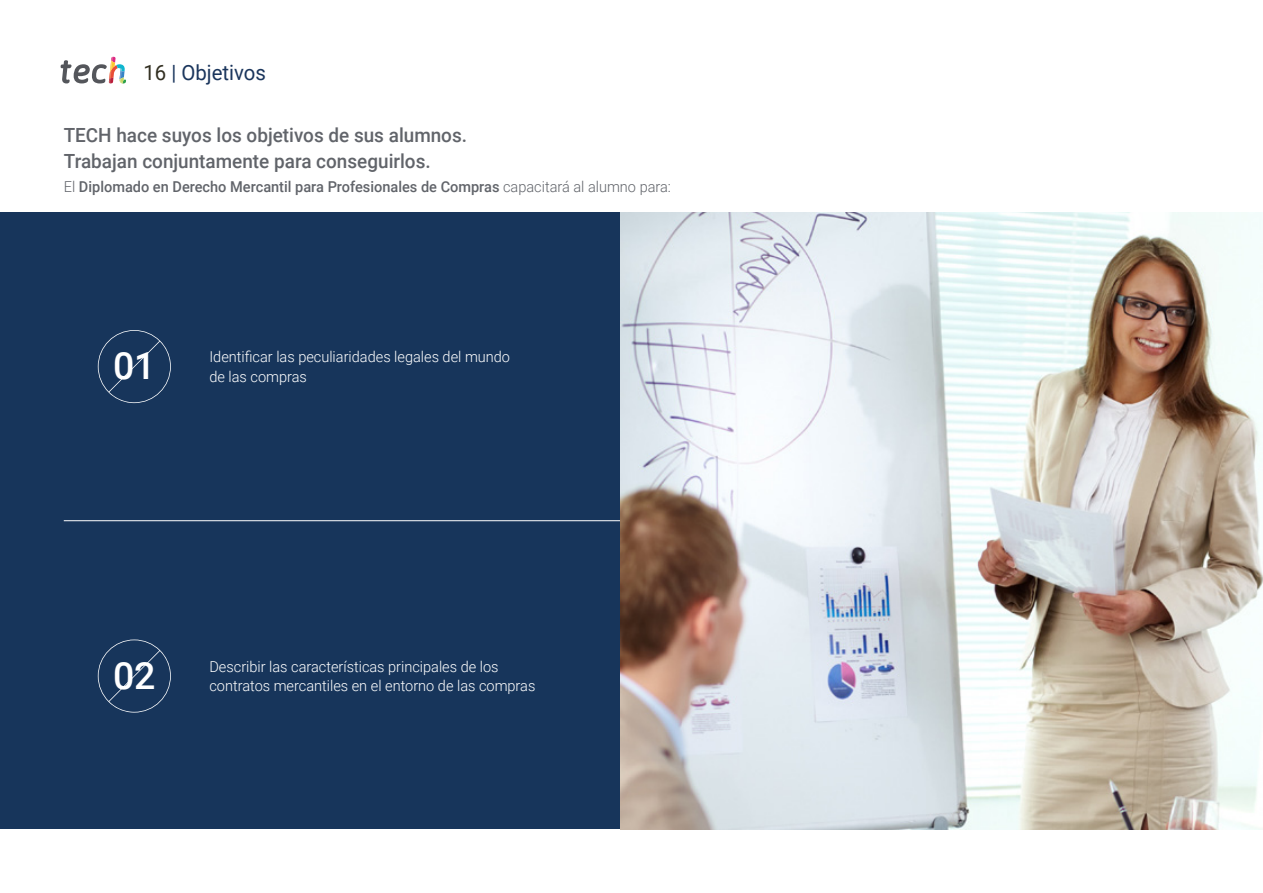
<style>
.page{position:relative;width:1263px;height:893px;background:#fff}
.page>*{position:absolute;margin:0;border:0;box-sizing:border-box;transform-origin:0 0}
.t1{font:500 37.5px "Roboto";color:#fff}
.t2{font:21px "Roboto";color:#1a355c}
.t3{font:500 19.5px/25.5px "Roboto";color:#61646a}
.t4{font:300 15px "Roboto";color:#fff}
.t5{font:500 15px "Roboto";color:#61646a}
.s1{color:#312e20}
.s2{font-weight:300}
</style>
<div class="page">
<svg style="left:61px;top:57px;width:65px;height:27px"></svg>
<div style="left:0;top:213px;width:621px;height:616px;background:#17355b"></div>
<svg style="left:98px;top:330px;width:73px;height:73px"></svg>
<svg style="left:98px;top:639px;width:73px;height:74px"></svg>
<hr style="left:64px;top:520px;width:1199px;height:1px;background:#fff">
<img style="left:621px;top:213px;width:642px;height:616px">
<h2 class="t2" style="left:144px;top:57px;width:124px"><span class="s1">16</span> | Objetivos</h2>
<h3 class="t3" style="left:64px;top:122px;width:405px">TECH hace suyos los objetivos de sus alumnos.<br>Trabajan conjuntamente para conseguirlos.</h3>
<p class="t5" style="left:64px;top:176px;width:609px"><span class="s2">El</span> Diplomado en Derecho Mercantil para Profesionales de Compras <span class="s2">capacitará al alumno para:</span></p>
<h1 class="t1" style="left:113px;top:340px;width:44px">01</h1>
<p class="t4" style="left:209px;top:347px;width:302px">Identificar las peculiaridades legales del mundo</p>
<p class="t4" style="left:209px;top:366px;width:99px">de las compras</p>
<h1 class="t1" style="left:113px;top:649px;width:44px">02</h1>
<p class="t4" style="left:209px;top:656px;width:291px">Describir las características principales de los</p>
<p class="t4" style="left:209px;top:676px;width:327px">contratos mercantiles en el entorno de las compras</p>
</div>
